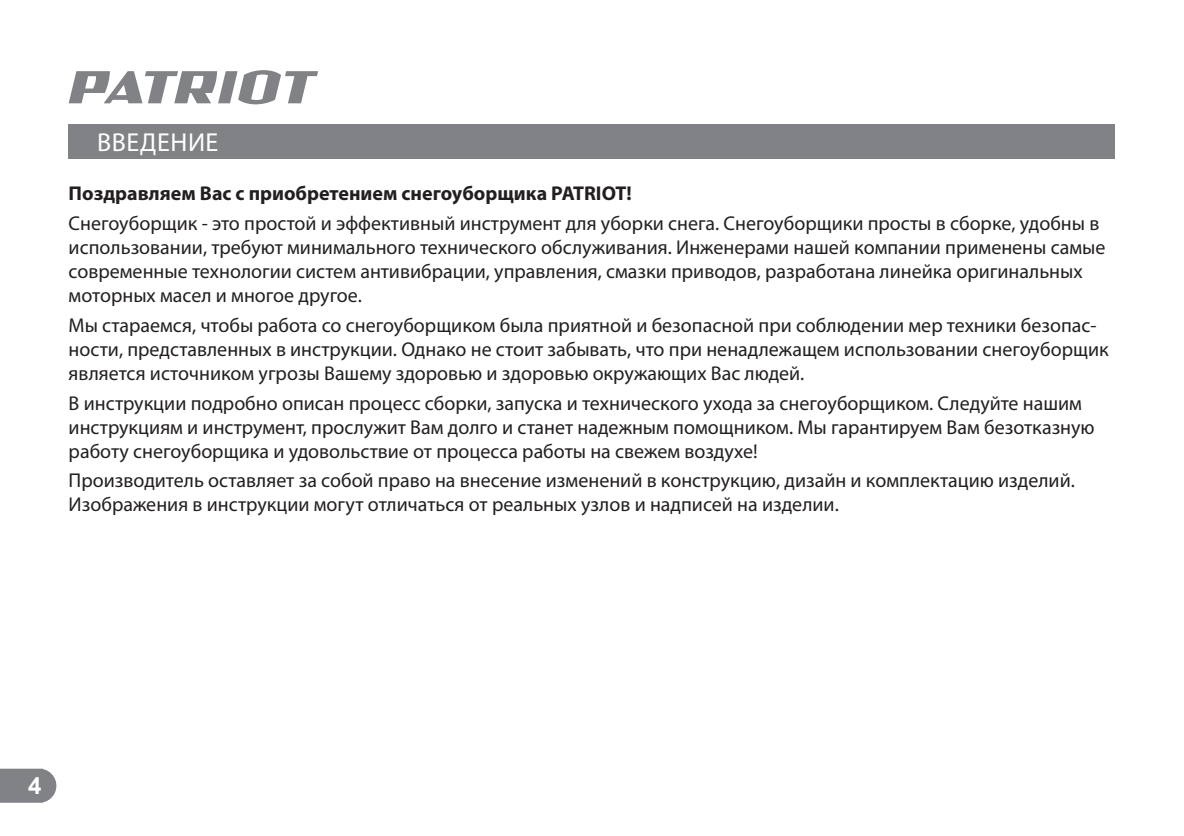
<style>
.page{position:relative;width:1184px;height:836px;background:#fff}
.page>*{position:absolute;margin:0;border:0;box-sizing:border-box;transform-origin:0 0}
.t1{font:26px "Myriad Pro";letter-spacing:.02em;color:#fff}
.t2{font:700 24px "Arial";color:#fff}
.t3{font:20px/24px "Myriad Pro";color:#231f20}
.t4{font:700 20px "Myriad Pro";color:#231f20}
</style>
<div class="page">
<svg style="left:0;top:768px;width:56px;height:34px;background:#898b8e"></svg>
<svg style="left:69px;top:70px;width:249px;height:34px"></svg>
<div style="left:69px;top:124px;width:1046px;height:34px;background:#808285"></div>
<h1 class="t1" style="left:97px;top:126px;width:123px">ВВЕДЕНИЕ</h1>
<p class="t4" style="left:69px;top:182px;width:565px">Поздравляем Вас с приобретением снегоуборщика PATRIOT!</p>
<p class="t3" style="left:69px;top:211px;width:1038px">Снегоуборщик - это простой и эффективный инструмент для уборки снега. Снегоуборщики просты в сборке, удобны в использовании, требуют минимального технического обслуживания. Инженерами нашей компании применены самые современные технологии систем антивибрации, управления, смазки приводов, разработана линейка оригинальных моторных масел и многое другое.</p>
<p class="t3" style="left:69px;top:312px;width:1041px">Мы стараемся, чтобы работа со снегоуборщиком была приятной и безопасной при соблюдении мер техники безопас&shy;ности, представленных в инструкции. Однако не стоит забывать, что при ненадлежащем использовании снегоуборщик является источником угрозы Вашему здоровью и здоровью окружающих Вас людей.</p>
<p class="t3" style="left:69px;top:390px;width:1027px">В инструкции подробно описан процесс сборки, запуска и технического ухода за снегоуборщиком. Следуйте нашим инструкциям и инструмент, прослужит Вам долго и станет надежным помощником. Мы гарантируем Вам безотказную работу снегоуборщика и удовольствие от процесса работы на свежем воздухе!</p>
<p class="t3" style="left:69px;top:468px;width:1008px">Производитель оставляет за собой право на внесение изменений в конструкцию, дизайн и комплектацию изделий.<br>Изображения в инструкции могут отличаться от реальных узлов и надписей на изделии.</p>
<p class="t2" style="left:28px;top:769px;width:15px">4</p>
</div>
